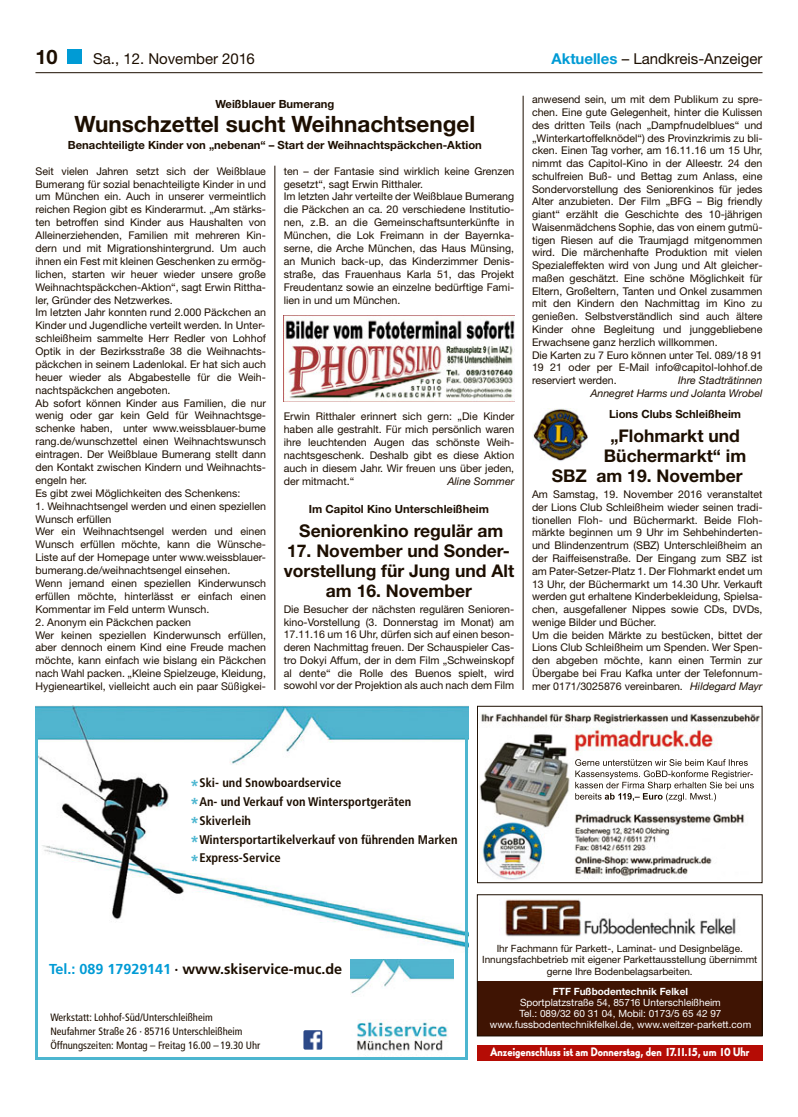
<style>
.page{position:relative;width:798px;height:1117px;background:#fff}
.page>*{position:absolute;margin:0;border:0;box-sizing:border-box;transform-origin:0 0}
.t1{font:700 22.5px "Helvetica Neue";color:#1c0e00}
.t2{font:700 20px "Helvetica Neue";color:#1c0e00}
.t3{font:700 17.5px/20px "Helvetica Neue";color:#1c0e00;text-align:center}
.t4{font:15px "Helvetica Neue";color:#1c0e00}
.t5{font:700 14.38px "Frutiger LT";color:#1c0e00}
.t6{font:700 condensed 12.5px/18.8px "Frutiger LT";color:#1c0e00}
.t7{font:800 11.88px "Bernhard Gothic BQ";color:#fff;scale:.9 1}
.t8{font:700 11.25px "Helvetica Neue";color:#1c0e00}
.t9{font:10.62px/12.9px "Helvetica Neue";color:#1c0e00}
.t10{font:condensed 10.62px/13.8px "Frutiger LT";color:#1c0e00}
.t11{font:italic 10.62px/12.8px "Helvetica Neue";color:#1c0e00;text-align:right}
.t12{font:10px/11.2px "Helvetica Neue";color:#fff;text-align:center}
.t13{font:10px/11.2px "Helvetica Neue";color:#1c0e00;text-align:center}
.s1{font-weight:700;color:#009bd5}
.s2{font-style:italic}
.s3{font-size:18.75px;color:#4db6d0}
.s4{color:#009bd5}
.s5{font-weight:700}
</style>
<div class="page">
<div style="left:68px;top:50px;width:14px;height:14px;background:#009bd5"></div>
<hr style="left:274px;top:166px;width:1px;height:523px;background:#1c0e00">
<hr style="left:522px;top:96px;width:1px;height:593px;background:#1c0e00">
<hr style="left:35px;top:72px;width:727px;height:1px;background:#1c0e00">
<img style="left:479px;top:713px;width:281px;height:167px">
<div style="left:477px;top:705px;width:285px;height:177px;border:1px solid #1c0e00"></div>
<svg style="left:575px;top:759px;width:178px;height:42px"></svg>
<div style="left:477px;top:981px;width:285px;height:54px;background:#3f1403"></div>
<img style="left:505px;top:899px;width:231px;height:38px">
<div style="left:477px;top:894px;width:285px;height:141px;border:1px solid #1c0e00"></div>
<div style="left:283px;top:314px;width:231px;height:89px;background:#e4c5bf"></div>
<img style="left:283px;top:315px;width:231px;height:86px">
<img style="left:532px;top:408px;width:55px;height:53px">
<div style="left:477px;top:1044px;width:285px;height:15px;background:#b50c05"></div>
<img style="left:35px;top:705px;width:433px;height:244px">
<img style="left:350px;top:959px;width:103px;height:92px">
<div style="left:190px;top:773px;width:273px;height:99px;background:#fff"></div>
<hr style="left:35px;top:736px;width:3px;height:323px;background:#4db6d0">
<hr style="left:465px;top:736px;width:3px;height:323px;background:#4db6d0">
<hr style="left:35px;top:1057px;width:433px;height:2px;background:#4db6d0">
<img style="left:303px;top:1029px;width:19px;height:20px;border-radius:2px">
<p class="t2" style="left:35px;top:50px;width:24px">10</p>
<p class="t4" style="left:93px;top:53px;width:163px">Sa., 12. November 2016</p>
<p class="t4" style="left:551px;top:53px;width:212px"><span class="s1">Aktuelles</span> – Landkreis-Anzeiger</p>
<p class="t8" style="left:215px;top:100px;width:120px">Weißblauer Bumerang</p>
<p class="t1" style="left:74px;top:116px;width:402px">Wunschzettel sucht Weihnachtsengel</p>
<p class="t8" style="left:68px;top:141px;width:415px">Benachteiligte Kinder von „nebenan“ – Start der Weihnachtspäckchen-Aktion</p>
<p class="t9" style="left:283px;top:165px;width:232px">ten – der Fantasie sind wirklich keine Grenzen gesetzt“, sagt Erwin Ritthaler.<br>Im letzten Jahr verteilte der Weißblaue Bumerang die Päckchen an ca. 20 verschiedene Institutio&shy;nen, z.B. an die Gemeinschaftsunterkünfte in München, die Lok Freimann in der Bayernka&shy;serne, die Arche München, das Haus Münsing, an Munich back-up, das Kinderzimmer Denis&shy;straße, das Frauenhaus Karla 51, das Projekt Freudentanz sowie an einzelne bedürftige Fami&shy;lien in und um München.</p>
<p class="t9" style="left:35px;top:165px;width:232px">Seit vielen Jahren setzt sich der Weißblaue Bumerang für sozial benachteiligte Kinder in und um München ein. Auch in unserer vermeintlich reichen Region gibt es Kinderarmut. „Am stärks&shy;ten betroffen sind Kinder aus Haushalten von Alleinerziehenden, Familien mit mehreren Kin&shy;dern und mit Migrationshintergrund. Um auch ihnen ein Fest mit kleinen Geschenken zu ermög&shy;lichen, starten wir heuer wieder unsere große Weihnachtspäckchen-Aktion“, sagt Erwin Rittha&shy;ler, Gründer des Netzwerkes.<br>Im letzten Jahr konnten rund 2.000 Päckchen an Kinder und Jugendliche verteilt werden. In Unter&shy;schleißheim sammelte Herr Redler von Lohhof Optik in der Bezirksstraße 38 die Weihnachts&shy;päckchen in seinem Ladenlokal. Er hat sich auch heuer wieder als Abgabestelle für die Weih&shy;nachtspäckchen angeboten.<br>Ab sofort können Kinder aus Familien, die nur wenig oder gar kein Geld für Weihnachtsge&shy;schenke haben, unter www.weissblauer-bume rang.de/wunschzettel einen Weihnachtswunsch eintragen. Der Weißblaue Bumerang stellt dann den Kontakt zwischen Kindern und Weihnachts&shy;engeln her.<br>Es gibt zwei Möglichkeiten des Schenkens:</p>
<p class="t9" style="left:35px;top:500px;width:232px">1. Weihnachtsengel werden und einen speziellen Wunsch erfüllen<br>Wer ein Weihnachtsengel werden und einen Wunsch erfüllen möchte, kann die Wünsche-Liste auf der Homepage unter www.weissblauer&shy;bumerang.de/weihnachtsengel einsehen.<br>Wenn jemand einen speziellen Kinderwunsch erfüllen möchte, hinterlässt er einfach einen Kommentar im Feld unterm Wunsch.</p>
<p class="t9" style="left:35px;top:616px;width:232px">2. Anonym ein Päckchen packen<br>Wer keinen speziellen Kinderwunsch erfüllen, aber dennoch einem Kind eine Freude machen möchte, kann einfach wie bislang ein Päckchen nach Wahl packen. „Kleine Spielzeuge, Kleidung, Hygieneartikel, vielleicht auch ein paar Süßigkei-</p>
<p class="t9" style="left:283px;top:411px;width:232px;text-align:justify">Erwin Ritthaler erinnert sich gern: „Die Kinder haben alle gestrahlt. Für mich persönlich waren ihre leuchtenden Augen das schönste Weih&shy;nachtsgeschenk. Deshalb gibt es diese Aktion auch in diesem Jahr. Wir freuen uns über jeden, der mitmacht.“</p>
<p class="t11" style="left:447px;top:475px;width:68px">Aline Sommer</p>
<p class="t8" style="left:309px;top:505px;width:181px">Im Capitol Kino Unterschleißheim</p>
<p class="t3" style="left:299px;top:522px;width:205px">Seniorenkino regulär am</p>
<p class="t3" style="left:284px;top:542px;width:232px">17. November und Sonder&shy;vorstellung für Jung und Alt am 16. November</p>
<p class="t9" style="left:283px;top:603px;width:232px;text-align:justify">Die Besucher der nächsten regulären Senioren&shy;kino-Vorstellung (3. Donnerstag im Monat) am 17.11.16 um 16 Uhr, dürfen sich auf einen beson&shy;deren Nachmittag freuen. Der Schauspieler Cas&shy;tro Dokyi Affum, der in dem Film „Schweinskopf al dente“ die Rolle des Buenos spielt, wird sowohl vor der Projektion als auch nach dem Film</p>
<p class="t9" style="left:531px;top:94px;width:232px">anwesend sein, um mit dem Publikum zu spre&shy;chen. Eine gute Gelegenheit, hinter die Kulissen des dritten Teils (nach „Dampfnudelblues“ und „Winterkartoffelknödel“) des Provinzkrimis zu bli&shy;cken. Einen Tag vorher, am 16.11.16 um 15 Uhr, nimmt das Capitol-Kino in der Alleestr. 24 den schulfreien Buß- und Bettag zum Anlass, eine Sondervorstellung des Seniorenkinos für jedes Alter anzubieten. Der Film „BFG – Big friendly giant“ erzählt die Geschichte des 10-jährigen Waisenmädchens Sophie, das von einem gutmü&shy;tigen Riesen auf die Traumjagd mitgenommen wird. Die märchenhafte Produktion mit vielen Spezialeffekten wird von Jung und Alt gleicher&shy;maßen geschätzt. Eine schöne Möglichkeit für Eltern, Großeltern, Tanten und Onkel zusammen mit den Kindern den Nachmittag im Kino zu genießen. Selbstverständlich sind auch ältere Kinder ohne Begleitung und junggebliebene Erwachsene ganz herzlich willkommen.<br>Die Karten zu 7 Euro können unter Tel. 089/18 91<br>19 21 oder per E-Mail info@capitol-lohhof.de reserviert werden.</p>
<p class="t11" style="left:590px;top:375px;width:173px">Ihre Stadträtinnen<br>Annegret Harms und Jolanta Wrobel</p>
<p class="t8" style="left:609px;top:410px;width:133px">Lions Clubs Schleißheim</p>
<p class="t3" style="left:610px;top:427px;width:131px">„Flohmarkt und</p>
<p class="t3" style="left:603px;top:447px;width:144px">Büchermarkt“ im</p>
<p class="t3" style="left:551px;top:467px;width:192px">SBZ am 19. November</p>
<p class="t9" style="left:531px;top:489px;width:232px">Am Samstag, 19. November 2016 veranstaltet der Lions Club Schleißheim wieder seinen tradi&shy;tionellen Floh- und Büchermarkt. Beide Floh&shy;märkte beginnen um 9 Uhr im Sehbehinderten&shy;und Blindenzentrum (SBZ) Unterschleißheim an der Raiffeisenstraße. Der Eingang zum SBZ ist am Pater-Setzer-Platz 1. Der Flohmarkt endet um 13 Uhr, der Büchermarkt um 14.30 Uhr. Verkauft werden gut erhaltene Kinderbekleidung, Spielsa&shy;chen, ausgefallener Nippes sowie CDs, DVDs, wenige Bilder und Bücher.<br>Um die beiden Märkte zu bestücken, bittet der Lions Club Schleißheim um Spenden. Wer Spen&shy;den abgeben möchte, kann einen Termin zur Übergabe bei Frau Kafka unter der Telefonnum&shy;mer 0171/3025876 vereinbaren. <span class="s2">Hildegard Mayr</span></p>
<p class="t6" style="left:190px;top:774px;width:269px"><span class="s3">*</span>Ski- und Snowboardservice<br><span class="s3">*</span>An- und Verkauf von Wintersportgeräten <span class="s3">*</span>Skiverleih<br><span class="s3">*</span>Wintersportartikelverkauf von führenden Marken <span class="s3">*</span>Express-Service</p>
<p class="t5" style="left:49px;top:962px;width:294px"><span class="s4">Tel.: 089 17929141</span> · www.skiservice-muc.de</p>
<p class="t10" style="left:50px;top:1011px;width:211px">Werkstatt: Lohhof-Süd/Unterschleißheim<br>Neufahrner Straße 26 · 85716 Unterschleißheim<br>Öffnungszeiten: Montag – Freitag 16.00 – 19.30 Uhr</p>
<p class="t13" style="left:482px;top:943px;width:276px">Ihr Fachmann für Parkett-, Laminat- und Designbeläge.<br>Innungsfachbetrieb mit eigener Parkettausstellung übernimmt gerne Ihre Bodenbelagsarbeiten.</p>
<p class="t12" style="left:489px;top:986px;width:263px"><span class="s5">FTF Fußbodentechnik Felkel<br></span>Sportplatzstraße 54, 85716 Unterschleißheim<br>Tel.: 089/32 60 31 04, Mobil: 0173/5 65 42 97 www.fussbodentechnikfelkel.de, www.weitzer-parkett.com</p>
<p class="t7" style="left:490px;top:1046px;width:290px">Anzeigenschluss ist am Donnerstag, den 17.11.15, um 10 Uhr</p>
</div>
